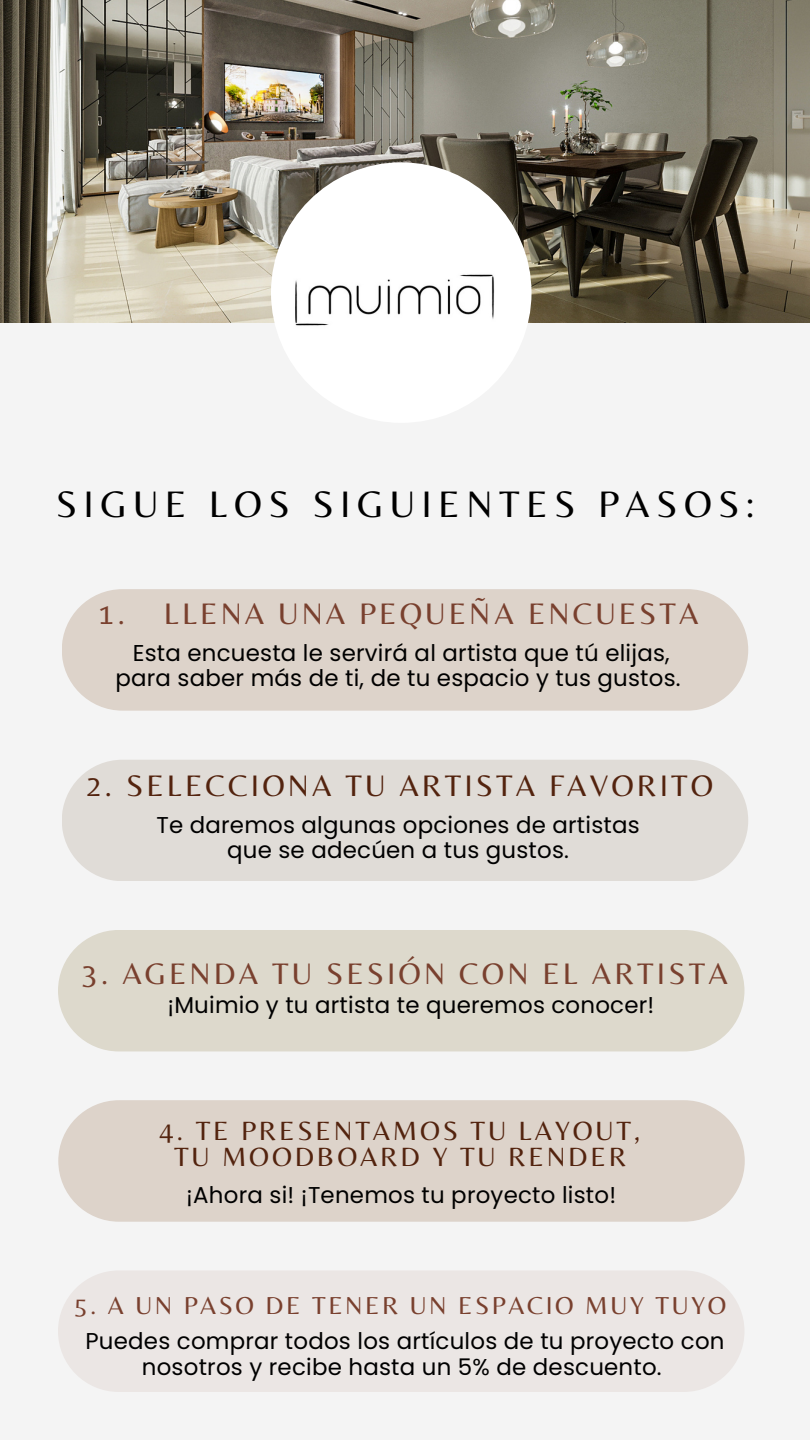
<style>
.page{position:relative;width:810px;height:1440px;background:#fff}
.page>*{position:absolute;margin:0;border:0;box-sizing:border-box;transform-origin:0 0}
.t1{font:38.4px "Belleza";letter-spacing:.17em;color:#000}
.t2{font:30.9px "Belleza";letter-spacing:.1em;color:#79402e}
.t3{font:30.9px "Belleza";letter-spacing:.1em;color:#53230e}
.t4{font:27.5px "Belleza";letter-spacing:.1em;color:#53230e}
.t5{font:25.5px "Belleza";letter-spacing:.1em;color:#79402e}
.t6{font:22.9px/25.5px "Poppins";letter-spacing:.01em;color:#000;text-align:center}
</style>
<div class="page">
<div style="left:0;top:323px;width:810px;height:1117px;background:#f4f4f4"></div>
<img style="left:0;top:0;width:810px;height:322px">
<div style="left:62px;top:589px;width:686px;height:122px;background:#ddd3ca;border-radius:61px"></div>
<div style="left:62px;top:760px;width:686px;height:121px;background:#e0dcd7;border-radius:61px"></div>
<div style="left:58px;top:930px;width:686px;height:121px;background:#ddd9cc;border-radius:61px"></div>
<div style="left:58px;top:1100px;width:687px;height:122px;background:#ddd3ca;border-radius:61px"></div>
<img style="left:271px;top:162px;width:261px;height:261px;border-radius:50%">
<div style="left:58px;top:1270px;width:686px;height:122px;background:#ebe6e4;border-radius:61px"></div>
<p class="t1" style="left:56px;top:481px;width:700px">SIGUE LOS SIGUIENTES PASOS:</p>
<p class="t2" style="left:99px;top:595px;width:601px">1. LLENA UNA PEQUEÑA ENCUESTA</p>
<p class="t6" style="left:115px;top:640px;width:567px">Esta encuesta le servirá al artista que tú elijas, para saber más de ti, de tu espacio y tus gustos.</p>
<p class="t3" style="left:86px;top:767px;width:629px">2. SELECCIONA TU ARTISTA FAVORITO</p>
<p class="t6" style="left:156px;top:812px;width:485px">Te daremos algunas opciones de artistas</p>
<p class="t6" style="left:227px;top:838px;width:343px">que se adecúen a tus gustos.</p>
<p class="t2" style="left:82px;top:955px;width:647px">3. AGENDA TU SESIÓN CON EL ARTISTA</p>
<p class="t6" style="left:167px;top:992px;width:489px">¡Muimio y tu artista te queremos conocer!</p>
<p class="t4" style="left:160px;top:1115px;width:482px">4. TE PRESENTAMOS TU LAYOUT,</p>
<p class="t4" style="left:174px;top:1141px;width:454px">TU MOODBOARD Y TU RENDER</p>
<p class="t6" style="left:186px;top:1182px;width:431px">¡Ahora si! ¡Tenemos tu proyecto listo!</p>
<p class="t5" style="left:75px;top:1291px;width:653px">5. A UN PASO DE TENER UN ESPACIO MUY TUYO</p>
<p class="t6" style="left:85px;top:1329px;width:641px">Puedes comprar todos los artículos de tu proyecto con nosotros y recibe hasta un 5% de descuento.</p>
</div>
